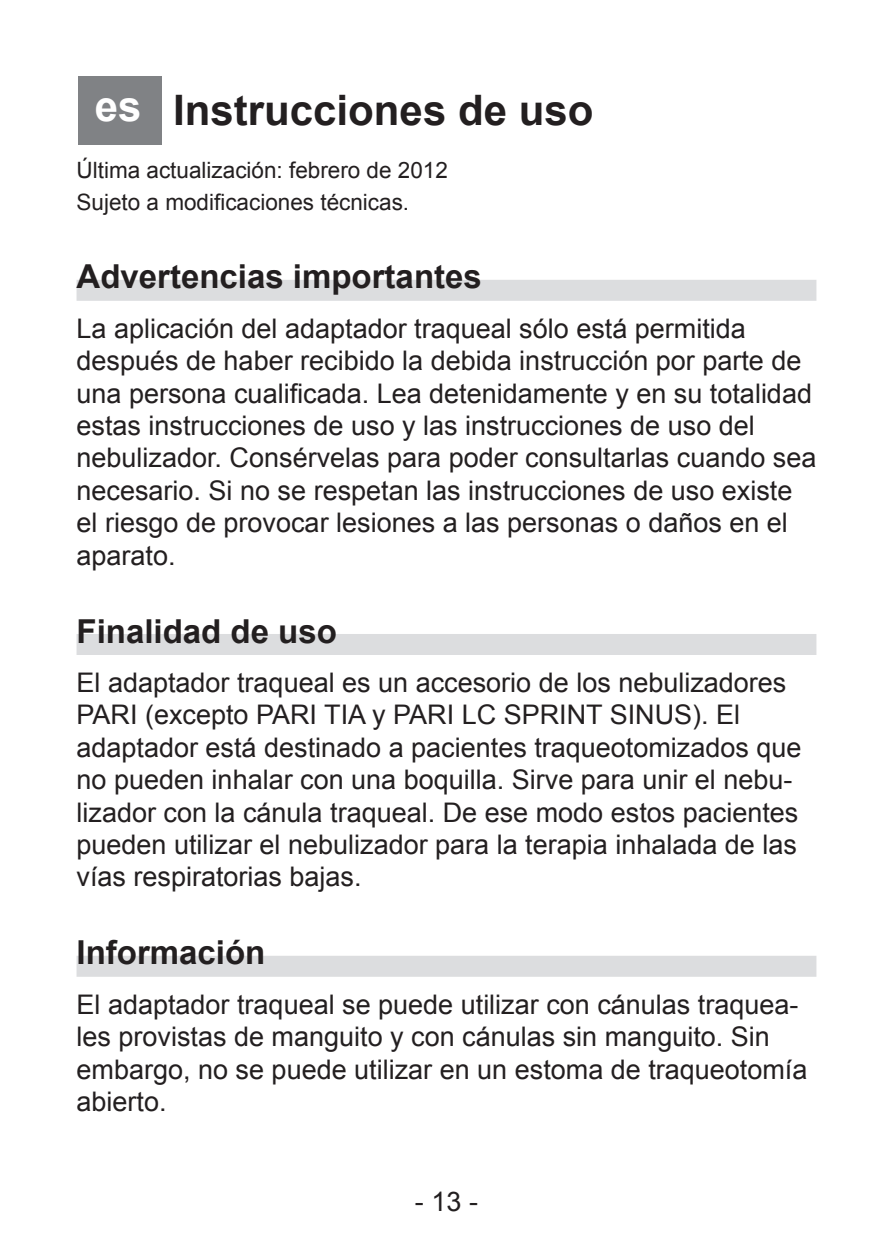
<style>
.page{position:relative;width:893px;height:1259px;background:#fff}
.page>*{position:absolute;margin:0;border:0;box-sizing:border-box;transform-origin:0 0}
.t1{font:700 42px "Arial";color:#231f20}
.t2{font:700 33px "Arial";color:#231f20}
.t3{font:27px/32.4px "Arial";color:#231f20}
.t4{font:22.5px/32.4px "Arial";color:#231f20}
.s1{color:#fff}
</style>
<div class="page">
<div style="left:77px;top:280px;width:739px;height:21px;background:#dcdddf"></div>
<div style="left:77px;top:634px;width:739px;height:21px;background:#dcdddf"></div>
<div style="left:77px;top:955px;width:739px;height:21px;background:#dcdddf"></div>
<div style="left:78px;top:77px;width:84px;height:68px;background:#808285"></div>
<h1 class="t1" style="left:95px;top:83px;width:500px"><span class="s1">es</span> Instrucciones de uso</h1>
<p class="t4" style="left:77px;top:154px;width:373px">Última actualización: febrero de 2012<br>Sujeto a modificaciones técnicas.</p>
<p class="t2" style="left:77px;top:255px;width:407px">Advertencias importantes</p>
<p class="t3" style="left:77px;top:312px;width:741px">La aplicación del adaptador traqueal sólo está permitida después de haber recibido la debida instrucción por parte de una persona cualificada. Lea detenidamente y en su totalidad estas instrucciones de uso y las instrucciones de uso del nebulizador. Consérvelas para poder consultarlas cuando sea necesario. Si no se respetan las instrucciones de uso existe el riesgo de provocar lesiones a las personas o daños en el aparato.</p>
<p class="t2" style="left:77px;top:609px;width:262px">Finalidad de uso</p>
<p class="t3" style="left:77px;top:666px;width:726px">El adaptador traqueal es un accesorio de los nebulizadores PARI (excepto PARI TIA y PARI LC SPRINT SINUS). El adaptador está destinado a pacientes traqueotomizados que no pueden inhalar con una boquilla. Sirve para unir el nebu&shy;lizador con la cánula traqueal. De ese modo estos pacientes pueden utilizar el nebulizador para la terapia inhalada de las vías respiratorias bajas.</p>
<p class="t2" style="left:77px;top:930px;width:190px">Información</p>
<p class="t3" style="left:77px;top:988px;width:732px">El adaptador traqueal se puede utilizar con cánulas traquea&shy;les provistas de manguito y con cánulas sin manguito. Sin embargo, no se puede utilizar en un estoma de traqueotomía abierto.</p>
<p class="t3" style="left:415px;top:1185px;width:65px">- 13 -</p>
</div>
